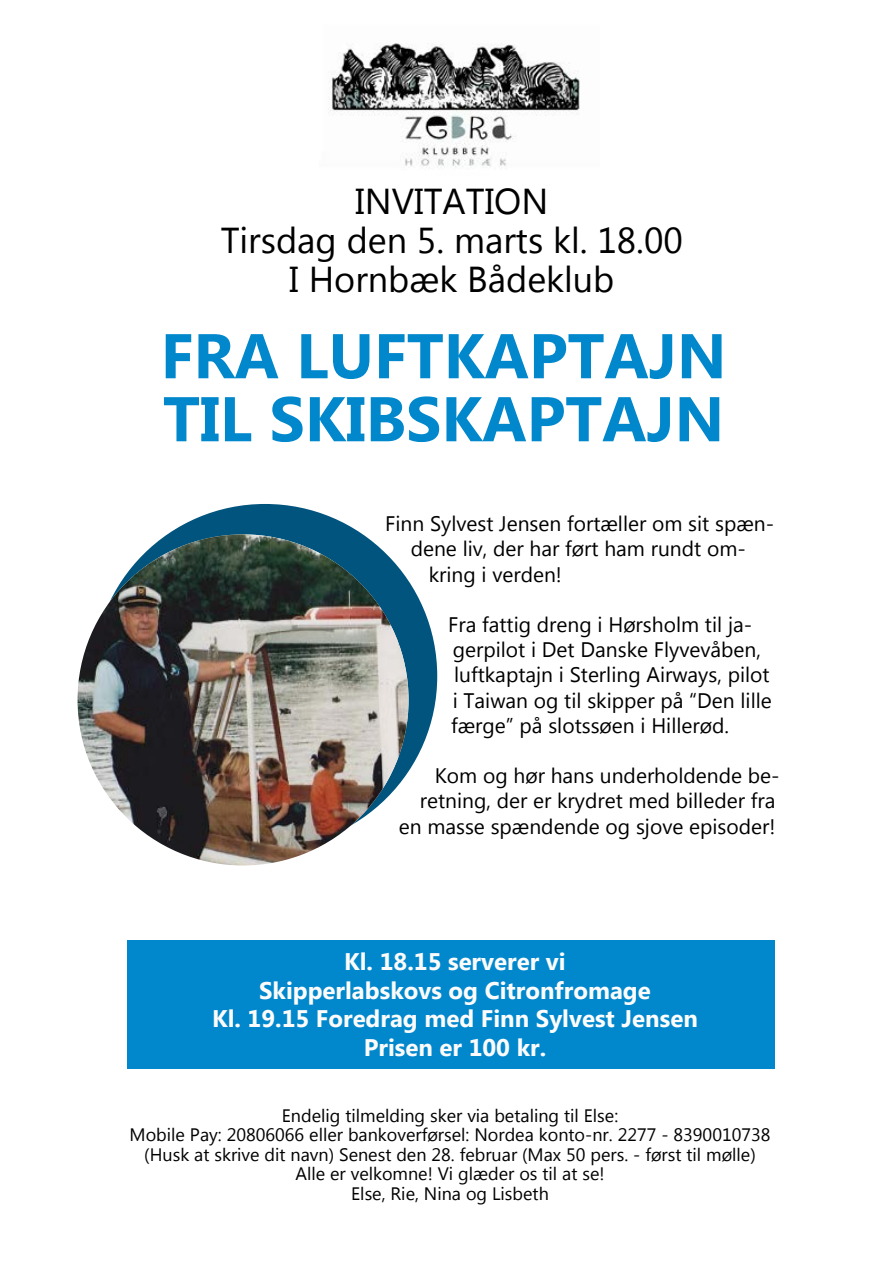
<style>
.page{position:relative;width:893px;height:1263px;background:#fff}
.page>*{position:absolute;margin:0;border:0;box-sizing:border-box;transform-origin:0 0}
.t1{font:700 63px/63px "Myanmar Text";color:#0087cc}
.t2{font:36px/39px "Myanmar Text";color:#000;text-align:center}
.t3{font:700 24px/28.8px "Myanmar Text";color:#fbfbfb;text-align:center}
.t4{font:21px/25.2px "Myanmar Text";color:#000}
.t5{font:18px/19.5px "Myanmar Text";color:#000;text-align:center}
.s1{color:#fdfdfd}
</style>
<div class="page">
<div style="left:128px;top:940px;width:647px;height:128px;background:#0087cc"></div>
<img style="left:328px;top:43px;width:252px;height:125px">
<div style="left:93px;top:504px;width:344px;height:344px;background:#00547d;border-radius:50%"></div>
<img style="left:78px;top:534px;width:331px;height:331px;border-radius:165px">
<h2 class="t2" style="left:221px;top:183px;width:464px">INVITATION<br>Tirsdag den 5. marts kl. 18.00<br>I Hornbæk Bådeklub</h2>
<h1 class="t1" style="left:161px;top:325px;width:567px">FRA LUFTKAPTAJN<br>TIL SKIBSKAPTAJN</h1>
<p class="t4" style="left:385px;top:511px;width:390px">Finn Sylvest Jensen fortæller om sit spæn-</p>
<p class="t4" style="left:411px;top:536px;width:337px">dene liv, der har ført ham rundt om-</p>
<p class="t4" style="left:429px;top:562px;width:135px">kring i verden!</p>
<p class="t4" style="left:448px;top:612px;width:325px">Fra fattig dreng i Hørsholm til ja&shy;gerpilot i Det Danske Flyvevåben, luftkaptajn i Sterling Airways, pilot i Taiwan og til skipper på “Den lille færge” på slotssøen i Hillerød.</p>
<p class="t4" style="left:399px;top:763px;width:382px;text-align:right">Kom og hør hans underholdende be&shy;retning, der er krydret med billeder fra en masse spændende og sjove episoder!</p>
<p class="t3" style="left:212px;top:947px;width:487px">Kl. 18.15 serverer vi<br>Skipperlabskovs og Citronfromage<br>Kl. 19.15 Foredrag me<span class="s1">d Finn Sylvest Jensen<br></span>Prisen er 100 kr.</p>
<p class="t5" style="left:130px;top:1106px;width:642px">Endelig tilmelding sker via betaling til Else:<br>Mobile Pay: 20806066 eller bankoverførsel: Nordea konto-nr. 2277 - 8390010738 (Husk at skrive dit navn) Senest den 28. februar (Max 50 pers. - først til mølle)<br>Alle er velkomne! Vi glæder os til at se!<br>Else, Rie, Nina og Lisbeth</p>
</div>
